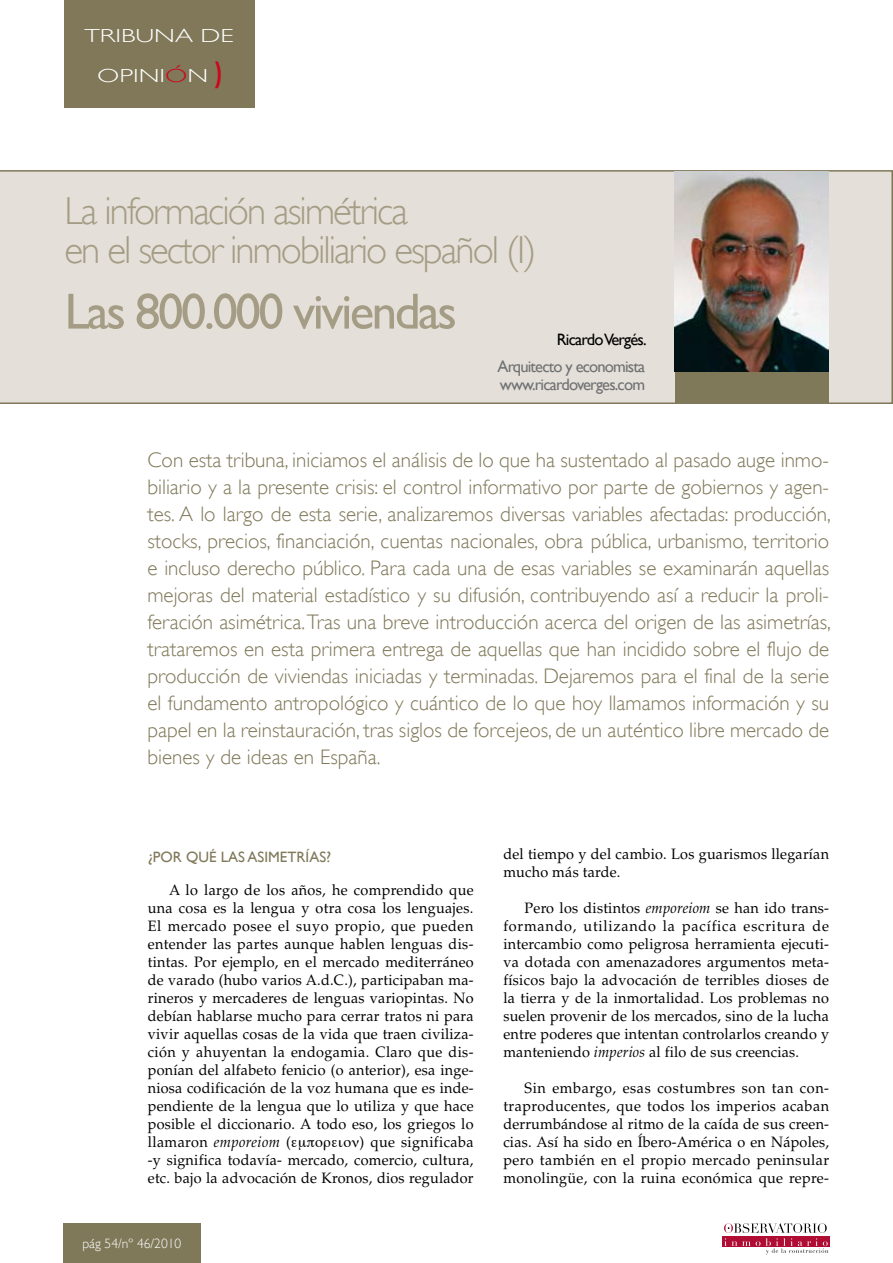
<style>
.page{position:relative;width:893px;height:1263px;background:#fff}
.page>*{position:absolute;margin:0;border:0;box-sizing:border-box;transform-origin:0 0}
.t1{font:51px "Gill Sans";letter-spacing:-.05em;color:#a49c84}
.t2{font:300 39px/39px "Gill Sans";letter-spacing:-.05em;color:#a49c84}
.t3{font:300 21px/27px "Gill Sans";color:#7f7859;text-align:justify}
.t4{font:300 18.9px/39.6px "Gill Sans";color:#fff;text-align:center;scale:1.43 1}
.t5{font:16.5px/18px "Gill Sans";letter-spacing:-.05em;color:#707173}
.t6{font:16.5px "Gill Sans";letter-spacing:-.05em;color:#000}
.t7{font:15px/18px "Palatino";letter-spacing:.015em;color:#000;text-align:justify;scale:.96 1}
.t8{font:15px "Gill Sans";color:#7f7859}
.t9{font:300 13.5px "Gill Sans";color:#fff}
.s1{color:#cc071e}
.s2{font-family:"Helvetica";font-weight:900;font-stretch:extra-condensed;font-size:33px;color:#cc071e}
.s3{font-style:italic}
</style>
<div class="page">
<div style="left:63px;top:1223px;width:137px;height:40px;background:#7f7859"></div>
<div style="left:722px;top:1236px;width:107px;height:11px;background:#b00d35"></div>
<svg style="left:724px;top:1223px;width:104px;height:31px"></svg>
<div style="left:64px;top:0;width:190px;height:108px;background:#807859"></div>
<div style="left:0;top:170px;width:893px;height:234px;background:#e4e0d9"></div>
<div style="left:675px;top:171px;width:153px;height:232px;background:#7f7859"></div>
<img style="left:675px;top:171px;width:153px;height:200px">
<p class="t4" style="left:84px;top:16px;width:106px">TRIBUNA DE<br>OPINI<span class="s1">Ó</span>N <span class="s2">)</span></p>
<h2 class="t2" style="left:65px;top:191px;width:473px">La información asimétrica<br>en el sector inmobiliario español (I)</h2>
<h1 class="t1" style="left:65px;top:282px;width:394px">Las 800.000 viviendas</h1>
<p class="t6" style="left:557px;top:330px;width:91px">Ricardo Vergés.</p>
<p class="t5" style="left:497px;top:357px;width:149px">Arquitecto y economista www.ricardoverges.com</p>
<p class="t3" style="left:147px;top:446px;width:685px">Con esta tribuna, iniciamos el análisis de lo que ha sustentado al pasado auge inmo&shy;biliario y a la presente crisis: el control informativo por parte de gobiernos y agen&shy;tes. A lo largo de esta serie, analizaremos diversas variables afectadas: producción, stocks, precios, financiación, cuentas nacionales, obra pública, urbanismo, territorio e incluso derecho público. Para cada una de esas variables se examinarán aquellas mejoras del material estadístico y su difusión, contribuyendo así a reducir la proli&shy;feración asimétrica. Tras una breve introducción acerca del origen de las asimetrías, trataremos en esta primera entrega de aquellas que han incidido sobre el flujo de producción de viviendas iniciadas y terminadas. Dejaremos para el final de la serie el fundamento antropológico y cuántico de lo que hoy llamamos información y su papel en la reinstauración, tras siglos de forcejeos, de un auténtico libre mercado de bienes y de ideas en España.</p>
<p class="t8" style="left:148px;top:848px;width:185px">¿POR QUÉ LAS ASIMETRÍAS?</p>
<p class="t7" style="left:148px;top:881px;width:341px;text-indent:21px">A lo largo de los años, he comprendido que una cosa es la lengua y otra cosa los lenguajes.<br>El mercado posee el suyo propio, que pueden entender las partes aunque hablen lenguas dis&shy;tintas. Por ejemplo, en el mercado mediterráneo de varado (hubo varios A.d.C.), participaban ma&shy;rineros y mercaderes de lenguas variopintas. No debían hablarse mucho para cerrar tratos ni para vivir aquellas cosas de la vida que traen civiliza&shy;ción y ahuyentan la endogamia. Claro que dis&shy;ponían del alfabeto fenicio (o anterior), esa inge&shy;niosa codificación de la voz humana que es inde&shy;pendiente de la lengua que lo utiliza y que hace posible el diccionario. A todo eso, los griegos lo llamaron <span class="s3">emporeiom</span> (</p>
<p class="t7" style="left:148px;top:1133px;width:341px;text-indent:212px">) que significaba -y significa todavía- mercado, comercio, cultura, etc. bajo la advocación de Kronos, dios regulador</p>
<p class="t9" style="left:82px;top:1236px;width:100px">pág 54/nº 46/2010</p>
<p class="t7" style="left:503px;top:845px;width:341px">del tiempo y del cambio. Los guarismos llegarían mucho más tarde.</p>
<p class="t7" style="left:503px;top:899px;width:341px;text-indent:21px">Pero los distintos <span class="s3">emporeiom</span> se han ido trans&shy;formando, utilizando la pacífica escritura de intercambio como peligrosa herramienta ejecuti&shy;va dotada con amenazadores argumentos meta&shy;físicos bajo la advocación de terribles dioses de la tierra y de la inmortalidad. Los problemas no suelen provenir de los mercados, sino de la lucha entre poderes que intentan controlarlos creando y manteniendo <span class="s3">imperios</span> al filo de sus creencias.</p>
<p class="t7" style="left:503px;top:1079px;width:341px;text-indent:21px">Sin embargo, esas costumbres son tan con&shy;traproducentes, que todos los imperios acaban derrumbándose al ritmo de la caída de sus creen&shy;cias. Así ha sido en Íbero-América o en Nápoles, pero también en el propio mercado peninsular monolingüe, con la ruina económica que repre-</p>
</div>
